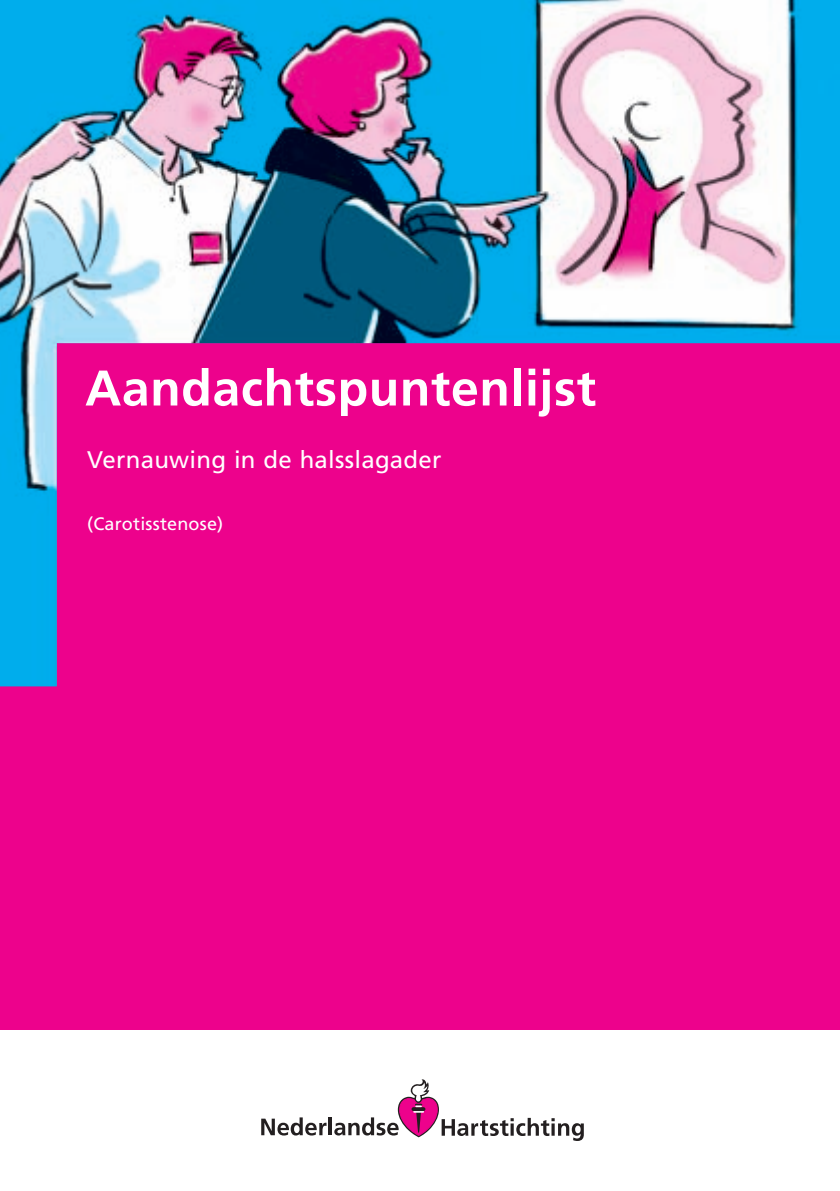
<style>
.page{position:relative;width:840px;height:1191px;background:#fff}
.page>*{position:absolute;margin:0;border:0;box-sizing:border-box;transform-origin:0 0}
.t1{font:700 50px "Frutiger";letter-spacing:.01em;color:#fff}
.t2{font:24px "Frutiger";letter-spacing:.01em;color:#fff}
.t3{font:18px "Frutiger";letter-spacing:.01em;color:#fff}
</style>
<div class="page">
<div style="left:0;top:343px;width:839px;height:686px;background:#ed028c"></div>
<img style="left:0;top:0;width:839px;height:686px">
<svg style="left:261px;top:1117px;width:65px;height:18px"></svg>
<hr style="left:328px;top:1117px;width:3px;height:18px;background:#231f20">
<svg style="left:334px;top:1079px;width:249px;height:62px"></svg>
<h1 class="t1" style="left:85px;top:368px;width:512px">Aandachtspuntenlijst</h1>
<p class="t2" style="left:87px;top:450px;width:355px">Vernauwing in de halsslagader</p>
<p class="t3" style="left:87px;top:517px;width:137px">(Carotisstenose)</p>
</div>
